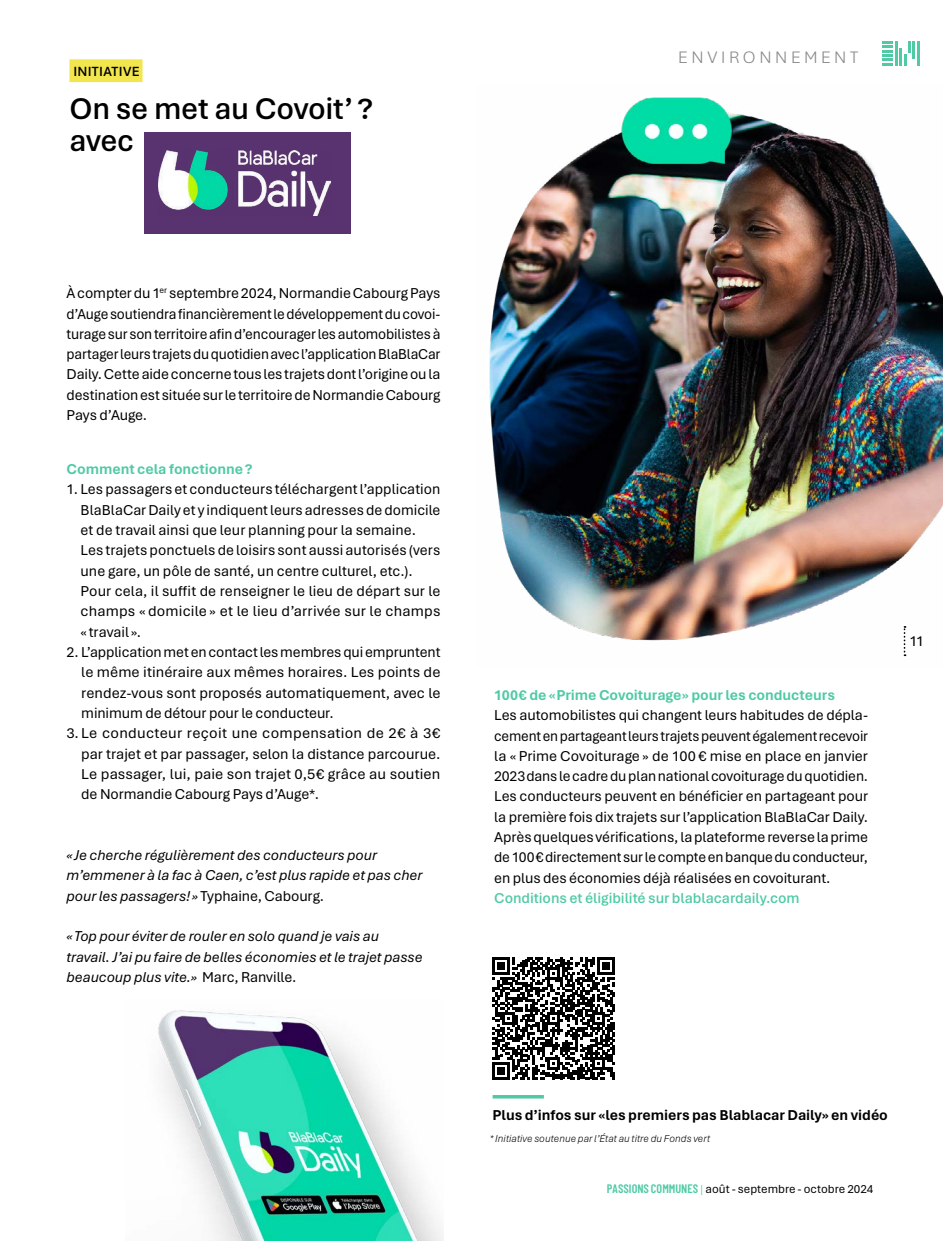
<style>
.page{position:relative;width:943px;height:1241px;background:#fff}
.page>*{position:absolute;margin:0;border:0;box-sizing:border-box;transform-origin:0 0}
.t1{font:600 31.5px/31.5px "Aptos";letter-spacing:-.015em;color:#000}
.t2{font:300 17.5px "Aptos";letter-spacing:.205em;color:#898988}
.t3{font:15.05px/20.3px "Aptos";color:#000;text-align:justify}
.t4{font:italic 15.05px/20.3px "Aptos";letter-spacing:-.005em;color:#000}
.t5{font:700 15.05px "Aptos";letter-spacing:-.005em;color:#4fcaa5}
.t6{font:700 15.05px "Aptos";letter-spacing:-.005em;color:#000}
.t7{font:600 15.05px "Aptos";letter-spacing:-.005em;color:#4fcaa5}
.t8{font:600 14px "Aptos";letter-spacing:.02em;color:#000}
.t9{font:12.25px "Aptos";color:#000}
.t10{font:italic 300 10.5px "Aptos";letter-spacing:.005em;color:#000}
.s1{font-style:normal}
.s2{font-family:"Barlow Condensed";font-weight:600;color:#4fcaa5}
.s3{font-weight:300;color:#4fcaa5}
</style>
<div class="page">
<div style="left:144px;top:132px;width:207px;height:101px;background:#59336f"></div>
<svg style="left:492px;top:957px;width:123px;height:122px"></svg>
<img style="left:158px;top:1010px;width:285px;height:230px">
<img style="left:159px;top:150px;width:172px;height:65px">
<hr style="left:895px;top:41px;width:2px;height:24px;background:#4fcaa5">
<svg style="left:899px;top:41px;width:15px;height:24px"></svg>
<hr style="left:917px;top:41px;width:2px;height:24px;background:#4fcaa5">
<svg style="left:882px;top:41px;width:11px;height:24px"></svg>
<div style="left:69px;top:59px;width:73px;height:23px;background:#f2e64f"></div>
<img style="left:489px;top:97px;width:454px;height:560px">
<svg style="left:492px;top:1095px;width:52px;height:3px"></svg>
<p class="t8" style="left:73px;top:62px;width:68px">INITIATIVE</p>
<h1 class="t1" style="left:69px;top:92px;width:305px">On se met au Covoit’? avec</h1>
<p class="t2" style="left:678px;top:45px;width:182px">ENVIRONNEMENT</p>
<p class="t3" style="left:67px;top:282px;width:375px">À compter du 1<sup>er</sup> septembre 2024, Normandie Cabourg Pays d’Auge soutiendra financièrement le développement du covoi&shy;turage sur son territoire afin d’encourager les automobilistes à partager leurs trajets du quotidien avec l’application BlaBlaCar Daily. Cette aide concerne tous les trajets dont l’origine ou la destination est située sur le territoire de Normandie Cabourg Pays d’Auge.</p>
<p class="t5" style="left:67px;top:459px;width:187px">Comment cela fonctionne?</p>
<p class="t3" style="left:81px;top:478px;width:361px;text-align:left;text-indent:-14px">1. Les passagers et conducteurs téléchargent l’application BlaBlaCar Daily et y indiquent leurs adresses de domicile et de travail ainsi que leur planning pour la semaine.<br>Les trajets ponctuels de loisirs sont aussi autorisés (vers une gare, un pôle de santé, un centre culturel, etc.).<br>Pour cela, il suffit de renseigner le lieu de départ sur le champs « domicile » et le lieu d’arrivée sur le champs « travail ».</p>
<p class="t3" style="left:81px;top:641px;width:361px;text-indent:-15px">2. L’application met en contact les membres qui empruntent le même itinéraire aux mêmes horaires. Les points de rendez-vous sont proposés automatiquement, avec le minimum de détour pour le conducteur.</p>
<p class="t3" style="left:81px;top:722px;width:360px;text-indent:-15px">3. Le conducteur reçoit une compensation de 2€ à 3€ par trajet et par passager, selon la distance parcourue.<br>Le passager, lui, paie son trajet 0,5€ grâce au soutien de Normandie Cabourg Pays d’Auge*.</p>
<p class="t4" style="left:67px;top:844px;width:357px">«Je cherche régulièrement des conducteurs pour m’emmener à la fac à Caen, c’est plus rapide et pas cher pour les passagers!» <span class="s1">Typhaine, Cabourg.</span></p>
<p class="t4" style="left:67px;top:925px;width:358px">«Top pour éviter de rouler en solo quand je vais au travail. J’ai pu faire de belles économies et le trajet passe beaucoup plus vite.» <span class="s1">Marc, Ranville.</span></p>
<p class="t5" style="left:494px;top:684px;width:342px">100€ de «Prime Covoiturage» pour les conducteurs</p>
<p class="t3" style="left:494px;top:704px;width:375px">Les automobilistes qui changent leurs habitudes de dépla&shy;cement en partageant leurs trajets peuvent également recevoir la « Prime Covoiturage » de 100 € mise en place en janvier 2023dans le cadre du plan national covoiturage du quotidien.<br>Les conducteurs peuvent en bénéficier en partageant pour la première fois dix trajets sur l’application BlaBlaCar Daily.<br>Après quelques vérifications, la plateforme reverse la prime de 100€ directement sur le compte en banque du conducteur, en plus des économies déjà réalisées en covoiturant.</p>
<p class="t7" style="left:494px;top:887px;width:307px">Conditions et éligibilité sur blablacardaily.com</p>
<p class="t3" style="left:909px;top:630px;width:16px">11</p>
<p class="t6" style="left:492px;top:1104px;width:397px">Plus d’infos sur «les premiers pas Blablacar Daily» en vidéo</p>
<p class="t10" style="left:490px;top:1130px;width:222px">* Initiative soutenue par l’État au titre du Fonds vert</p>
<p class="t9" style="left:607px;top:1180px;width:268px"><span class="s2">PASSIONS COMMUNES</span> <span class="s3">|</span> août - septembre - octobre 2024</p>
</div>
